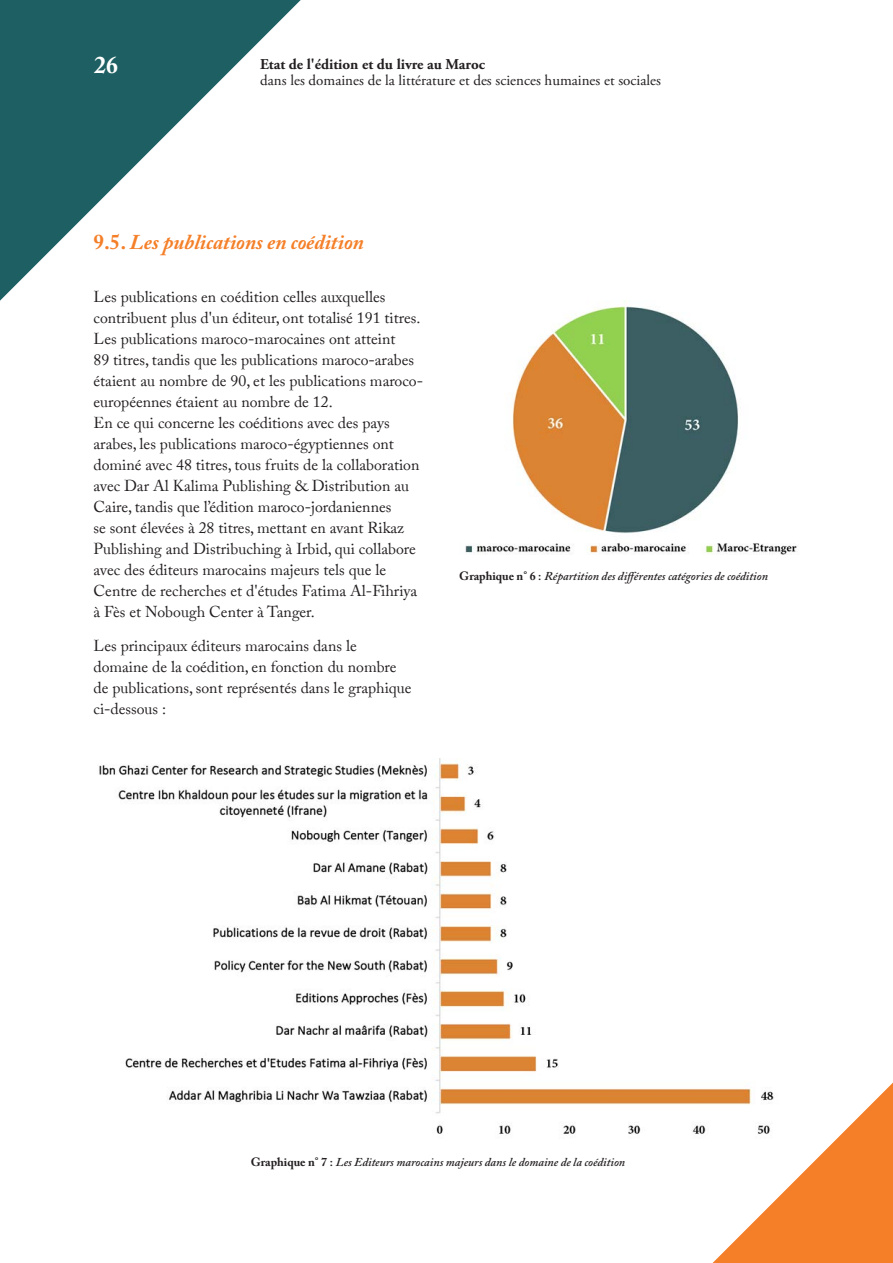
<style>
.page{position:relative;width:893px;height:1263px;background:#fff}
.page>*{position:absolute;margin:0;border:0;box-sizing:border-box;transform-origin:0 0}
.t1{font:700 24px "Adobe Caslon Pro";color:#fff}
.t2{font:italic 700 21px "Adobe Caslon Pro";color:#f47f28}
.t3{font:15.75px/21px "Adobe Caslon Pro";color:#231f20}
.t4{font:15px "Adobe Garamond Pro";color:#231f20}
.t5{font:700 15px "Adobe Garamond Pro";color:#231f20}
.t6{font:italic 600 12px "Adobe Caslon Pro";color:#231f20}
.s1{font-style:normal}
.s2{font-weight:700;font-style:normal}
</style>
<div class="page">
<svg style="left:0;top:0;width:301px;height:301px"></svg>
<svg style="left:713px;top:1082px;width:180px;height:181px"></svg>
<img style="left:465px;top:306px;width:332px;height:249px">
<img style="left:99px;top:759px;width:679px;height:382px">
<h1 class="t1" style="left:94px;top:50px;width:26px">26</h1>
<p class="t5" style="left:260px;top:55px;width:226px">Etat de 'l édition et du livre au Maroc</p>
<p class="t4" style="left:260px;top:71px;width:402px">dans les domaines de la littérature et des sciences humaines et sociales</p>
<p class="t2" style="left:94px;top:230px;width:272px"><span class="s1">9.5.</span> Les publications en coédition</p>
<p class="t3" style="left:94px;top:286px;width:328px">Les publications en coédition celles auxquelles contribuent plus 'd un éditeur, ont totalisé 191 titres.<br>Les publications maroco-marocaines ont atteint<br>89 titres, tandis que les publications maroco-arabes</p>
<p class="t3" style="left:94px;top:391px;width:241px">européennes étaient au nombre de 12.</p>
<p class="t3" style="left:94px;top:370px;width:331px">étaient au nombre de 90, et les publications maroco-</p>
<p class="t3" style="left:94px;top:412px;width:327px">En ce qui concerne les coéditions avec des pays arabes, les publications maroco-égyptiennes ont dominé avec 48 titres, tous fruits de la collaboration avec Dar Al Kalima Publishing &amp; Distribution au Caire, tandis que ’lédition maroco-jordaniennes<br>se sont élevées à 28 titres, mettant en avant Rikaz Publishing and Distribuching à Irbid, qui collabore avec des éditeurs marocains majeurs tels que le Centre de recherches et 'd études Fatima Al-Fihriya à Fès et Nobough Center à Tanger.</p>
<p class="t3" style="left:94px;top:635px;width:320px">Les principaux éditeurs marocains dans le domaine de la coédition, en fonction du nombre de publications, sont représentés dans le graphique ci-dessous :</p>
<p class="t6" style="left:459px;top:568px;width:310px"><span class="s2">Graphique 6°n</span> <span class="s1">:</span> Répartition des différentes catégories de coédition</p>
<p class="t6" style="left:251px;top:1155px;width:376px"><span class="s2">Graphique 7°n</span> <span class="s1">:</span> Les Editeurs marocains majeurs dans le domaine de la coédition</p>
</div>
